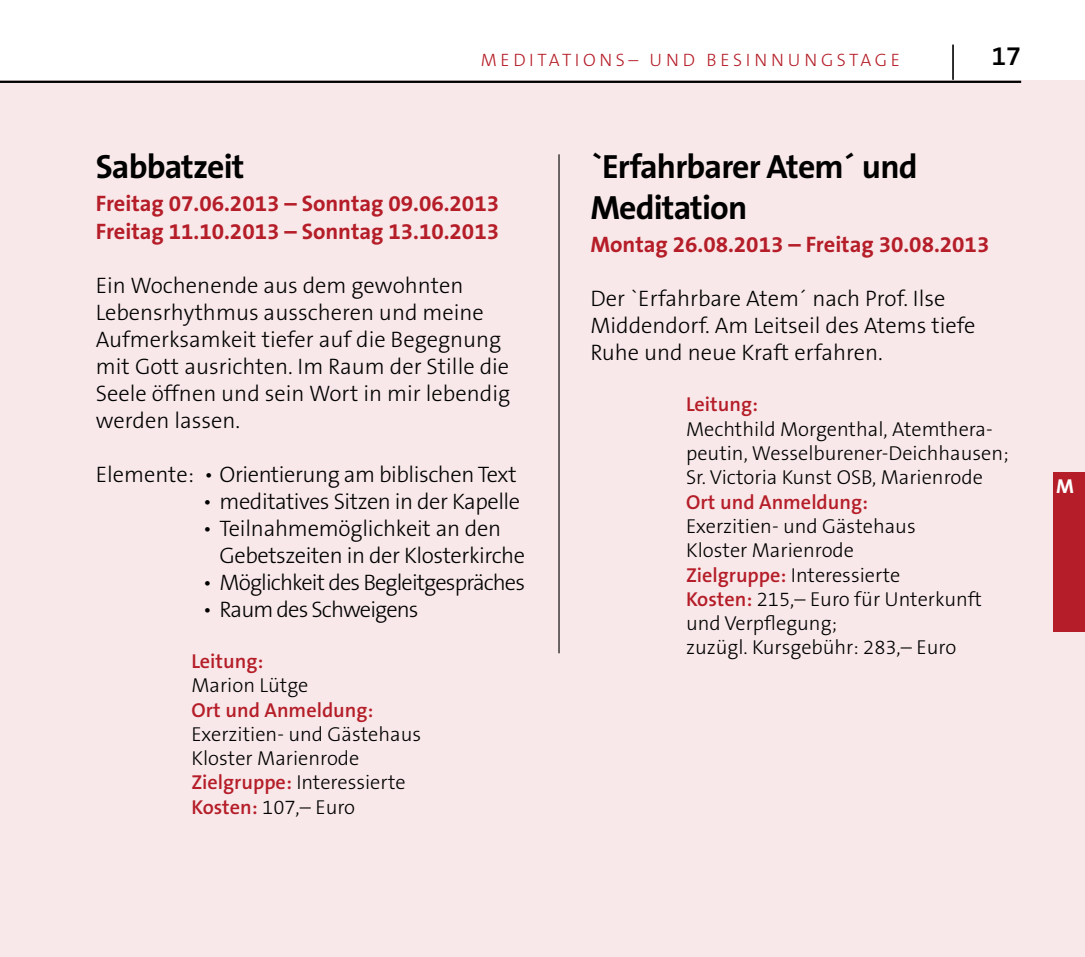
<style>
.page{position:relative;width:1085px;height:957px;background:#fff}
.page>*{position:absolute;margin:0;border:0;box-sizing:border-box;transform-origin:0 0}
.t1{font:700 33.75px/40.5px "The Sans B7";letter-spacing:-.025em;color:#000}
.t2{font:600 27px "The Sans B6";color:#000}
.t3{font:300 22.5px/27px "The Sans B3";color:#000}
.t4{font:300 22.5px/27px "The Sans B3";letter-spacing:-.02em;color:#000}
.t5{font:700 22.5px/27px "The Sans B7";color:#b51d28}
.t6{font:300 22.5px "The Sans B3";letter-spacing:-.04em;color:#000}
.t7{font:300 20.25px/24.3px "The Sans B3";color:#000}
.t8{font:600 20.25px "The Sans B6";color:#b51d28}
.t9{font:700 20.25px "The Sans B7";color:#fff}
.t10{font:300 18px "The Sans B3";color:#b51d28}
.s1{font-family:"The Sans B6";font-weight:600;color:#b51d28}
</style>
<div class="page">
<div style="left:0;top:81px;width:1084px;height:876px;background:#f8e8e9"></div>
<div style="left:1052px;top:472px;width:32px;height:159px;background:#b51d28"></div>
<hr style="left:558px;top:154px;width:1px;height:499px;background:#000">
<hr style="left:0;top:81px;width:1020px;height:2px;background:#000">
<hr style="left:952px;top:45px;width:1px;height:35px;background:#000">
<p class="t10" style="left:481px;top:50px;width:33px">Meditations</p>
<p class="t10" style="left:628px;top:50px;width:37px">– und</p>
<p class="t10" style="left:706px;top:50px;width:29px">Besinnungstage</p>
<h2 class="t2" style="left:991px;top:41px;width:31px">17</h2>
<h1 class="t1" style="left:96px;top:147px;width:150px">Sabbatzeit</h1>
<p class="t5" style="left:96px;top:191px;width:405px">Freitag 07.06.2013 – Sonntag 09.06.2013<br>Freitag 11.10.2013 – Sonntag 13.10.2013</p>
<p class="t3" style="left:96px;top:272px;width:416px">Ein Wochenende aus dem gewohnten Lebensrhythmus ausscheren und meine Aufmerksamkeit tiefer auf die Begegnung mit Gott ausrichten. Im Raum der Stille die Seele öffnen und sein Wort in mir lebendig werden lassen.</p>
<p class="t4" style="left:96px;top:461px;width:422px">Elemente: • Orientierung am biblischen Text</p>
<p class="t4" style="left:203px;top:488px;width:319px">• meditatives Sitzen in der Kapelle</p>
<p class="t4" style="left:219px;top:515px;width:307px;text-indent:-17px">• Teilnahmemöglichkeit an den<br>Gebetszeiten in der Klosterkirche</p>
<p class="t6" style="left:203px;top:570px;width:323px">• Möglichkeit des Begleitgespräches</p>
<p class="t6" style="left:203px;top:597px;width:217px">• Raum des Schweigens</p>
<p class="t8" style="left:191px;top:650px;width:73px">Leitung:</p>
<p class="t7" style="left:191px;top:674px;width:118px">Marion Lütge</p>
<p class="t8" style="left:191px;top:699px;width:183px">Ort und Anmeldung:</p>
<p class="t7" style="left:191px;top:722px;width:231px">Exerzitien- und Gästehaus<br>Kloster Marienrode<br><span class="s1">Zielgruppe:</span> Interessierte<br><span class="s1">Kosten:</span> 107,– Euro</p>
<h1 class="t1" style="left:590px;top:147px;width:329px">`Erfahrbarer Atem´ und<br>Meditation</h1>
<p class="t5" style="left:590px;top:232px;width:400px">Montag 26.08.2013 – Freitag 30.08.2013</p>
<p class="t3" style="left:590px;top:286px;width:386px">Der `Erfahrbare Atem´ nach Prof. Ilse<br>Middendorf. Am Leitseil des Atems tiefe<br>Ruhe und neue Kraft erfahren.</p>
<p class="t8" style="left:686px;top:394px;width:73px">Leitung:</p>
<p class="t7" style="left:686px;top:417px;width:324px">Mechthild Morgenthal, Atemthera&shy;peutin, Wesselburener-Deichhausen;<br>Sr. Victoria Kunst OSB, Marienrode</p>
<p class="t8" style="left:686px;top:491px;width:183px">Ort und Anmeldung:</p>
<p class="t7" style="left:686px;top:514px;width:297px">Exerzitien- und Gästehaus<br>Kloster Marienrode<br><span class="s1">Zielgruppe:</span> Interessierte<br><span class="s1">Kosten:</span> 215,– Euro für Unterkunft und Verpflegung;<br>zuzügl. Kursgebühr: 283,– Euro</p>
<p class="t9" style="left:1056px;top:476px;width:19px">M</p>
</div>
